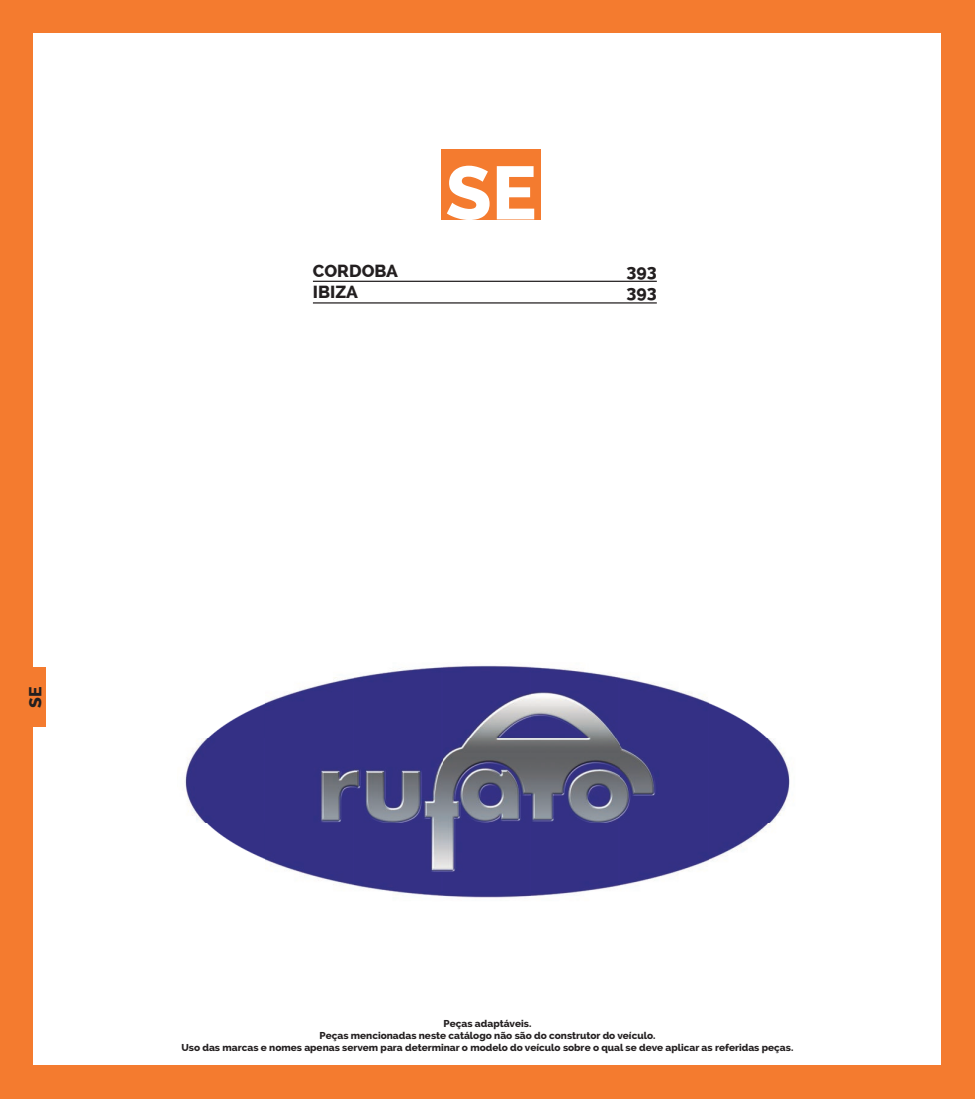
<style>
.page{position:relative;width:975px;height:1099px;background:#fff}
.page>*{position:absolute;margin:0;border:0;box-sizing:border-box;transform-origin:0 0}
.t1{font:800 75px "Raleway";color:#fff}
.t2{font:800 17.5px/21px "Raleway";color:#231f20}
.t3{font:800 10px/12px "Raleway";color:#231f20;text-align:center}
</style>
<div class="page">
<div style="left:0;top:0;width:974px;height:1098px;background:#f47b2f"></div>
<div style="left:34px;top:34px;width:907px;height:1031px;background:#fff"></div>
<div style="left:441px;top:149px;width:99px;height:70px;background:#f47b2f"></div>
<img style="left:185px;top:665px;width:605px;height:233px">
<hr style="left:313px;top:281px;width:343px;height:1px;background:#231f20">
<hr style="left:313px;top:302px;width:343px;height:1px;background:#231f20">
<div style="left:0;top:667px;width:45px;height:60px;background:#f47b2f"></div>
<h1 class="t1" style="left:445px;top:150px;width:93px">SE</h1>
<h2 class="t2" style="left:313px;top:260px;width:87px">CORDOBA<br>IBIZA</h2>
<h2 class="t2" style="left:626px;top:260px;width:32px">393<br>393</h2>
<h2 class="t2" style="left:25px;top:708px;width:23px;rotate:-90deg">SE</h2>
<p class="t3" style="left:181px;top:1017px;width:613px">Peças adaptáveis.<br>Peças mencionadas neste catálogo não são do construtor do veículo.<br>Uso das marcas e nomes apenas servem para determinar o modelo do veículo sobre o qual se deve aplicar as referidas peças.</p>
</div>
